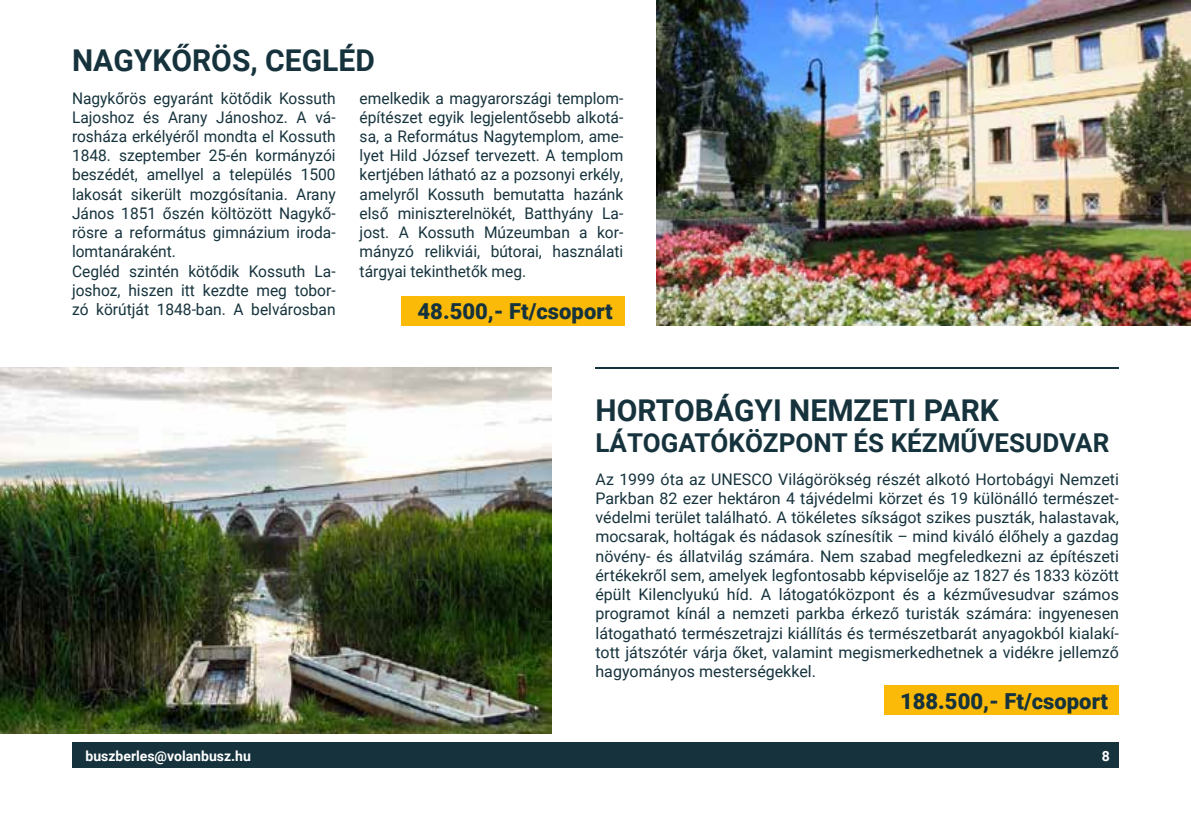
<style>
.page{position:relative;width:1191px;height:840px;background:#fff}
.page>*{position:absolute;margin:0;border:0;box-sizing:border-box;transform-origin:0 0}
.t1{font:700 30px "Roboto";color:#16333d}
.t2{font:700 26px "Roboto";color:#16333d}
.t3{font:900 22px "Roboto";color:#16333d}
.t4{font:16px/19.2px "Roboto";color:#16333d;text-align:justify}
.t5{font:700 14px "Roboto";color:#fff}
</style>
<div class="page">
<div style="left:72px;top:742px;width:1047px;height:25px;background:#16333d"></div>
<hr style="left:595px;top:367px;width:524px;height:2px;background:#16333d">
<div style="left:401px;top:296px;width:223px;height:29px;background:#fbba07"></div>
<div style="left:884px;top:685px;width:235px;height:29px;background:#fbba07"></div>
<img style="left:656px;top:0;width:535px;height:325px">
<img style="left:0;top:367px;width:551px;height:366px">
<h1 class="t1" style="left:72px;top:39px;width:304px">NAGYKŐRÖS, CEGLÉD</h1>
<p class="t4" style="left:72px;top:88px;width:265px;text-align:left">Nagykőrös egyaránt kötődik Kossuth Lajoshoz és Arany Jánoshoz. A vá&shy;rosháza erkélyéről mondta el Kossuth 1848. szeptember 25-én kormányzói beszédét, amellyel a település 1500 lakosát sikerült mozgósítania. Arany János 1851 őszén költözött Nagykő&shy;rösre a református gimnázium iroda&shy;lomtanáraként.<br>Cegléd szintén kötődik Kossuth La&shy;joshoz, hiszen itt kezdte meg tobor&shy;zó körútját 1848-ban. A belvárosban</p>
<p class="t4" style="left:360px;top:88px;width:265px">emelkedik a magyarországi templom&shy;építészet egyik legjelentősebb alkotá&shy;sa, a Református Nagytemplom, ame&shy;lyet Hild József tervezett. A templom kertjében látható az a pozsonyi erkély, amelyről Kossuth bemutatta hazánk első miniszterelnökét, Batthyány La&shy;jost. A Kossuth Múzeumban a kor&shy;mányzó relikviái, bútorai, használati tárgyai tekinthetők meg.</p>
<h3 class="t3" style="left:417px;top:296px;width:197px">48.500,- Ft/csoport</h3>
<h1 class="t1" style="left:595px;top:388px;width:405px">HORTOBÁGYI NEMZETI PARK</h1>
<h2 class="t2" style="left:595px;top:424px;width:515px">LÁTOGATÓKÖZPONT ÉS KÉZMŰVESUDVAR</h2>
<p class="t4" style="left:595px;top:468px;width:525px">Az 1999 óta az UNESCO Világörökség részét alkotó Hortobágyi Nemzeti Parkban 82 ezer hektáron 4 tájvédelmi körzet és 19 különálló természet&shy;védelmi terület található. A tökéletes síkságot szikes puszták, halastavak, mocsarak, holtágak és nádasok színesítik – mind kiváló élőhely a gazdag növény- és állatvilág számára. Nem szabad megfeledkezni az építészeti értékekről sem, amelyek legfontosabb képviselője az 1827 és 1833 között épült Kilenclyukú híd. A látogatóközpont és a kézművesudvar számos programot kínál a nemzeti parkba érkező turisták számára: ingyenesen látogatható természetrajzi kiállítás és természetbarát anyagokból kialakí&shy;tott játszótér várja őket, valamint megismerkedhetnek a vidékre jellemző hagyományos mesterségekkel.</p>
<h3 class="t3" style="left:900px;top:685px;width:209px">188.500,- Ft/csoport</h3>
<p class="t5" style="left:86px;top:746px;width:167px">buszberles@volanbusz.hu</p>
<p class="t5" style="left:1101px;top:746px;width:10px">8</p>
</div>
